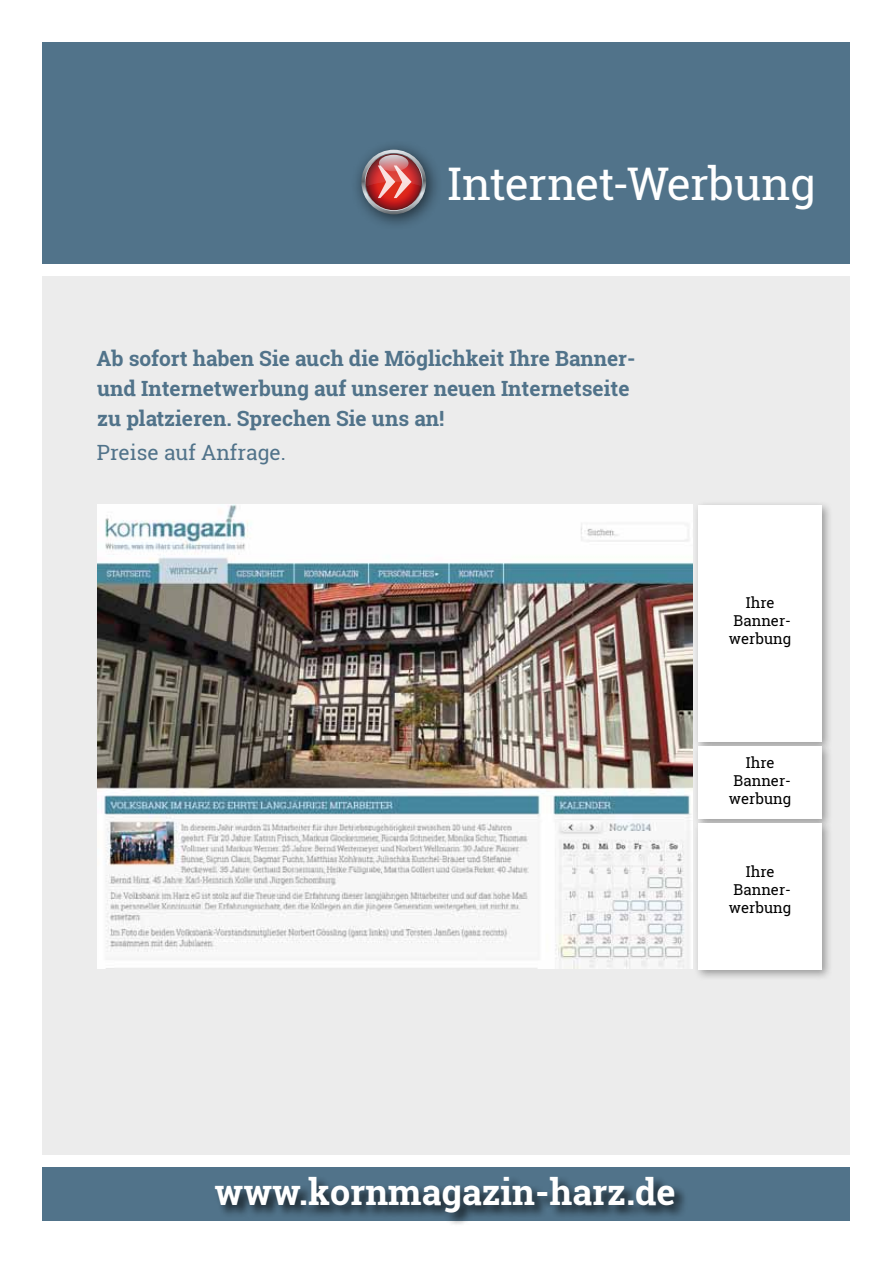
<style>
.page{position:relative;width:893px;height:1263px;background:#fff}
.page>*{position:absolute;margin:0;border:0;box-sizing:border-box;transform-origin:0 0}
.t1{font:45px "Roboto Slab";letter-spacing:-.015em;color:#fff}
.t2{font:700 36px "Roboto Slab";color:#fff}
.t3{font:700 21px/30px "Roboto Slab";color:#51738a}
.t4{font:21px "Roboto Slab";color:#51738a}
.t5{font:15px/18px "Roboto Slab";color:#000;text-align:center}
</style>
<div class="page">
<div style="left:43px;top:276px;width:807px;height:878px;background:#ececec"></div>
<div style="left:43px;top:43px;width:807px;height:221px;background:#51738a"></div>
<div style="left:43px;top:1166px;width:807px;height:54px;background:#51738a"></div>
<div style="left:350px;top:138px;width:92px;height:92px;background:#000;opacity:.75"></div>
<svg style="left:361px;top:150px;width:65px;height:64px"></svg>
<svg style="left:365px;top:153px;width:58px;height:58px"></svg>
<svg style="left:366px;top:154px;width:56px;height:56px"></svg>
<svg style="left:367px;top:155px;width:54px;height:54px"></svg>
<svg style="left:367px;top:155px;width:54px;height:43px;background:#c26565"></svg>
<img style="left:97px;top:505px;width:596px;height:464px">
<div style="left:693px;top:500px;width:140px;height:252px;background:#000;opacity:.35"></div>
<div style="left:699px;top:505px;width:123px;height:236px;background:#fff"></div>
<div style="left:693px;top:741px;width:140px;height:88px;background:#000;opacity:.35"></div>
<div style="left:699px;top:746px;width:123px;height:72px;background:#fff"></div>
<div style="left:693px;top:818px;width:140px;height:163px;background:#000;opacity:.35"></div>
<div style="left:699px;top:823px;width:123px;height:146px;background:#fff"></div>
<div style="left:213px;top:1176px;width:475px;height:51px;background:#000;opacity:.75"></div>
<h1 class="t1" style="left:447px;top:153px;width:370px">Internet-Werbung</h1>
<p class="t3" style="left:96px;top:343px;width:541px">Ab sofort haben Sie auch die Möglichkeit Ihre Banner&shy;und Internetwerbung auf unserer neuen Internetseite zu platzieren. Sprechen Sie uns an!</p>
<p class="t4" style="left:97px;top:438px;width:191px">Preise auf Anfrage.</p>
<p class="t5" style="left:729px;top:594px;width:64px">Ihre<br>Banner&shy;werbung</p>
<p class="t5" style="left:729px;top:753px;width:64px">Ihre<br>Banner&shy;werbung</p>
<p class="t5" style="left:729px;top:862px;width:64px">Ihre<br>Banner&shy;werbung</p>
<h2 class="t2" style="left:214px;top:1168px;width:463px">www.kornmagazin-harz.de</h2>
</div>
